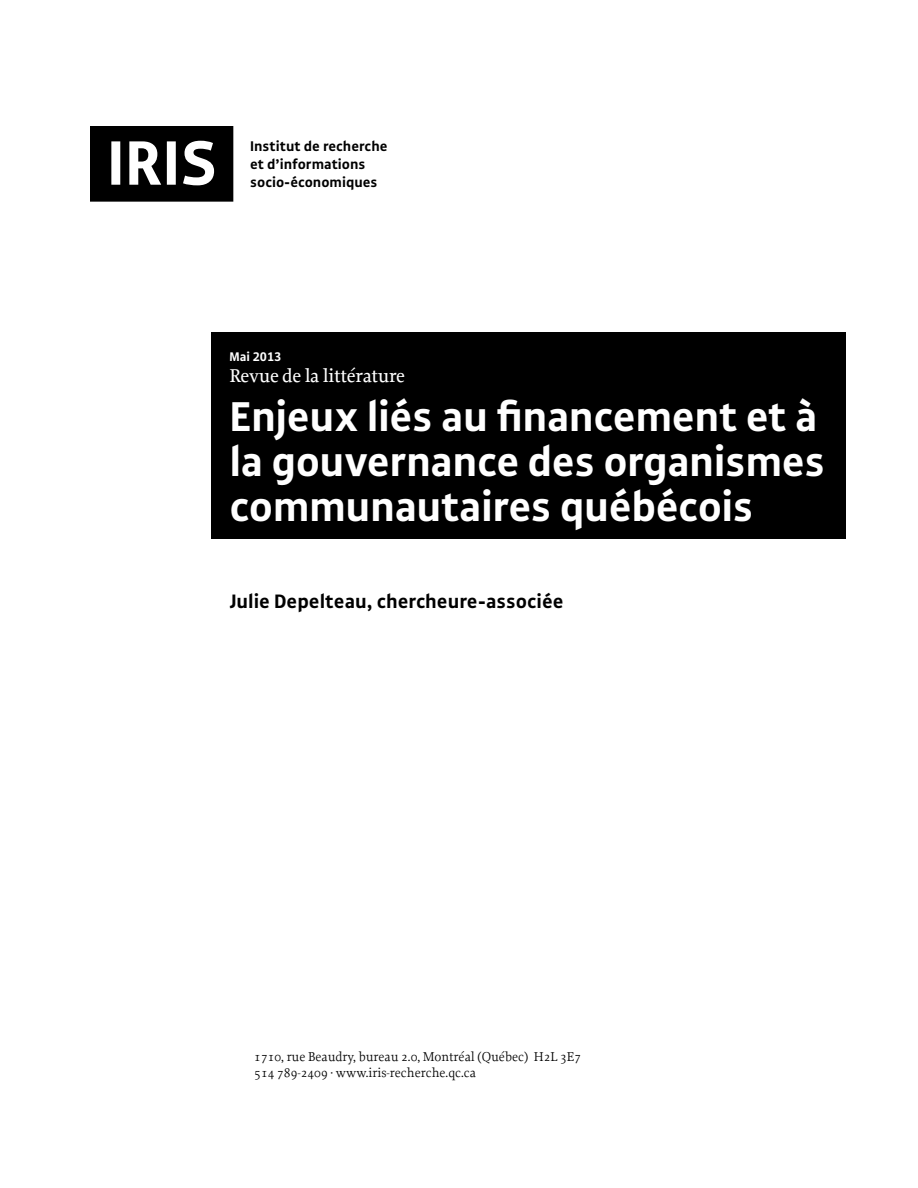
<style>
.page{position:relative;width:918px;height:1188px;background:#fff}
.page>*{position:absolute;margin:0;border:0;box-sizing:border-box;transform-origin:0 0}
.t1{font:700 45px/45px "Gak Sans";letter-spacing:-.01em;color:#fff}
.t2{font:700 21px "Gak Sans";color:#000}
.t3{font:500 19.5px "Proforma";letter-spacing:-.015em;color:#fff}
.t4{font:700 15.15px/18.1px "Gak Sans";color:#000}
.t5{font:13.5px/16.2px "Proforma";color:#000}
.t6{font:700 13.5px "Gak Sans";color:#fff}
</style>
<div class="page">
<svg style="left:90px;top:126px;width:143px;height:76px"></svg>
<div style="left:212px;top:332px;width:634px;height:207px;background:#000"></div>
<p class="t4" style="left:250px;top:137px;width:139px">Institut de recherche et d’informations socio-économiques</p>
<p class="t6" style="left:230px;top:349px;width:53px">Mai 2013</p>
<h3 class="t3" style="left:230px;top:363px;width:177px">Revue de la littérature</h3>
<h1 class="t1" style="left:230px;top:394px;width:597px">Enjeux liés au financement et à la gouvernance des organismes communautaires québécois</h1>
<h2 class="t2" style="left:230px;top:590px;width:336px">Julie Depelteau, chercheure-associée</h2>
<p class="t5" style="left:254px;top:1048px;width:328px">1710, rue Beaudry, bureau 2.0, Montréal (Québec) H2L 3E7<br>514 789-2409 · www.iris-recherche.qc.ca</p>
</div>
